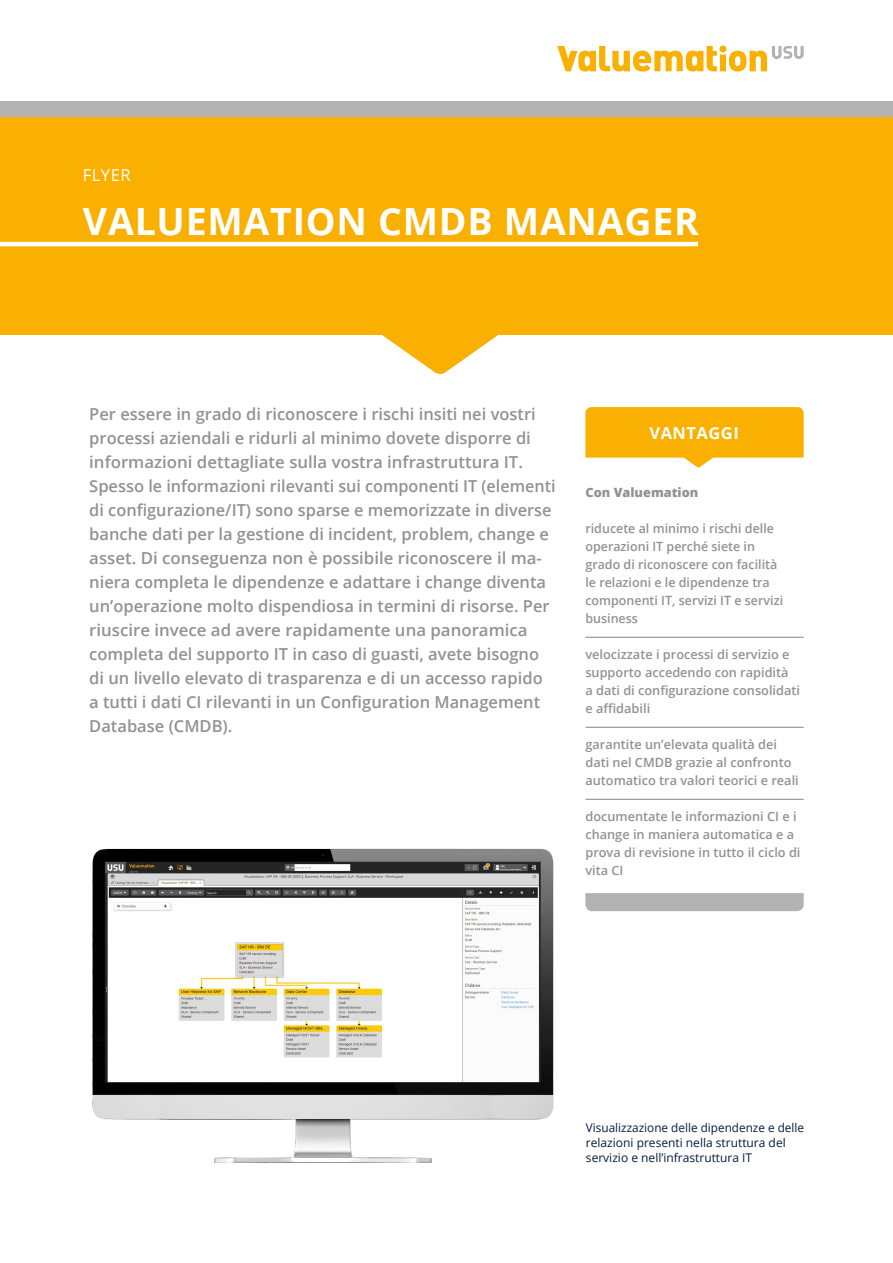
<style>
.page{position:relative;width:893px;height:1263px;background:#fff}
.page>*{position:absolute;margin:0;border:0;box-sizing:border-box;transform-origin:0 0}
.t1{font:700 37.5px "Open Sans";letter-spacing:.02em;color:#fff}
.Einleser{font:600 16.5px/24px "Open Sans";color:#929292}
.Infofasten_Head{font:700 16.5px "Open Sans";letter-spacing:.03em;color:#fff}
.t2{font:16.5px "Open Sans";letter-spacing:.03em;color:#fff}
.Text_mit_Absatzlinie{font:600 12.75px/18px "Open Sans";color:#929292}
.Text_mit_Absatzlinie-2{font:800 12.75px "Open Sans";color:#929292}
.Bildunterschrift{font:12px/15px "Open Sans";color:#041c40}
</style>
<div class="page">
<img style="left:92px;top:848px;width:462px;height:315px">
<hr style="left:585px;top:637px;width:219px;height:1px;background:#929292">
<hr style="left:585px;top:727px;width:219px;height:1px;background:#929292">
<hr style="left:585px;top:799px;width:219px;height:1px;background:#929292">
<svg style="left:585px;top:407px;width:219px;height:61px"></svg>
<div style="left:585px;top:893px;width:219px;height:18px;background:#b3b2b2"></div>
<div style="left:0;top:101px;width:893px;height:23px;background:#b3b2b2"></div>
<svg style="left:557px;top:46px;width:247px;height:26px"></svg>
<svg style="left:382px;top:335px;width:116px;height:39px"></svg>
<div style="left:0;top:118px;width:893px;height:217px;background:#f9b000"></div>
<hr style="left:0;top:242px;width:698px;height:4px;background:#fff">
<p class="t2" style="left:83px;top:164px;width:49px">FLYER</p>
<h1 class="t1" style="left:83px;top:195px;width:617px">VALUEMATION CMDB MANAGER</h1>
<p class="Einleser" style="left:89px;top:401px;width:468px">Per essere in grado di riconoscere i rischi insiti nei vostri processi aziendali e ridurli al minimo dovete disporre di informazioni dettagliate sulla vostra infrastruttura IT.<br>Spesso le informazioni rilevanti sui componenti IT (elementi di configurazione/IT) sono sparse e memorizzate in diverse banche dati per la gestione di incident, problem, change e asset. Di conseguenza non è possibile riconoscere il ma&shy;niera completa le dipendenze e adattare i change diventa un’operazione molto dispendiosa in termini di risorse. Per riuscire invece ad avere rapidamente una panoramica completa del supporto IT in caso di guasti, avete bisogno di un livello elevato di trasparenza e di un accesso rapido a tutti i dati CI rilevanti in un Configuration Management Database (CMDB).</p>
<p class="Infofasten_Head" style="left:649px;top:421px;width:91px">VANTAGGI</p>
<p class="Text_mit_Absatzlinie-2" style="left:585px;top:483px;width:114px">Con Valuemation</p>
<p class="Text_mit_Absatzlinie" style="left:585px;top:519px;width:199px">riducete al minimo i rischi delle operazioni IT perché siete in grado di riconoscere con facilità le relazioni e le dipendenze tra componenti IT, servizi IT e servizi business</p>
<p class="Text_mit_Absatzlinie" style="left:585px;top:645px;width:216px">velocizzate i processi di servizio e supporto accedendo con rapidità<br>a dati di configurazione consolidati e affidabili</p>
<p class="Text_mit_Absatzlinie" style="left:585px;top:735px;width:215px">garantite un’elevata qualità dei dati nel CMDB grazie al confronto automatico tra valori teorici e reali</p>
<p class="Text_mit_Absatzlinie" style="left:585px;top:807px;width:217px">documentate le informazioni CI e i change in maniera automatica e a prova di revisione in tutto il ciclo di vita CI</p>
<p class="Bildunterschrift" style="left:586px;top:1120px;width:220px">Visualizzazione delle dipendenze e delle relazioni presenti nella struttura del servizio e nell’infrastruttura IT</p>
</div>
